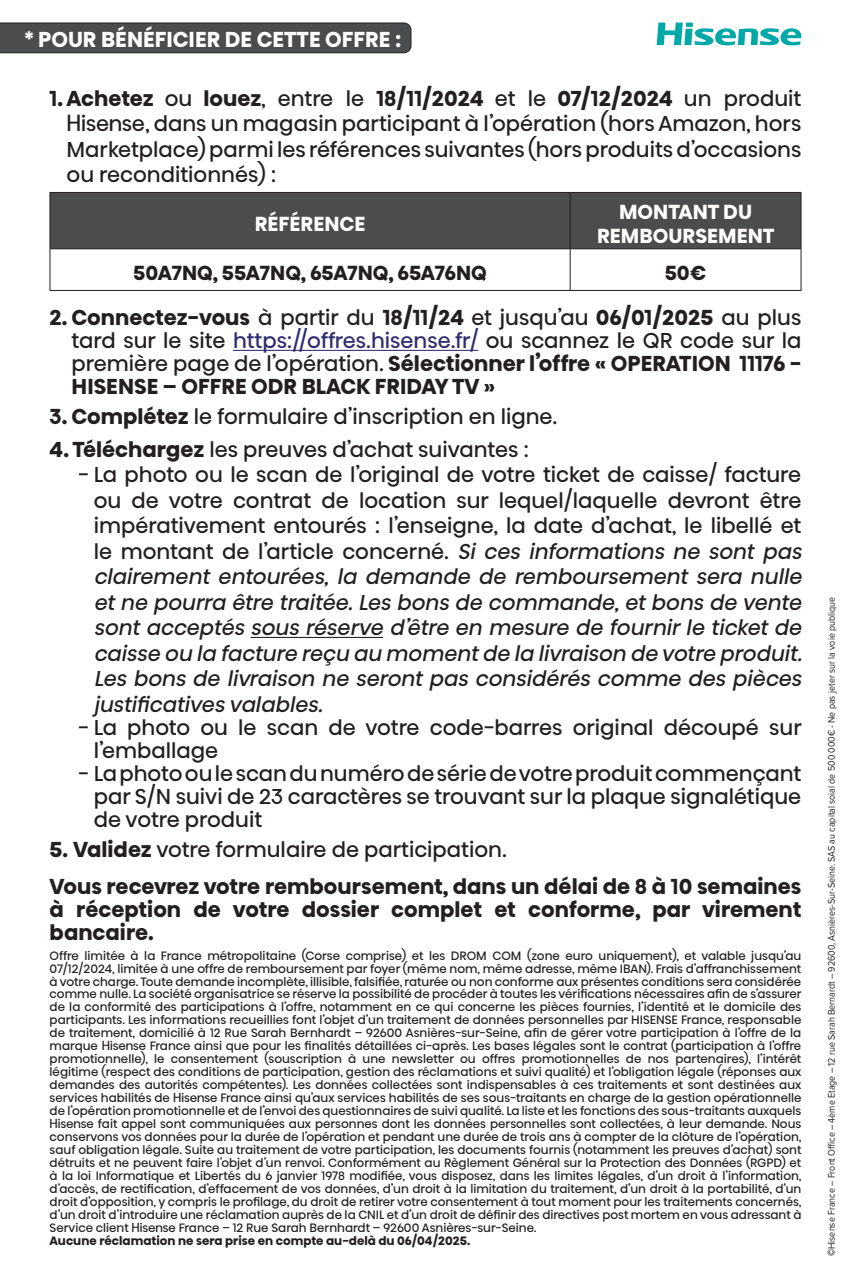
<style>
.page{position:relative;width:851px;height:1276px;background:#fff}
.page>*{position:absolute;margin:0;border:0;box-sizing:border-box;transform-origin:0 0}
.t1{font:italic 21.25px/25.5px "Hisense Alfabet";color:#231f20;text-align:justify}
.t2{font:700 21.25px/23px "Hisense Alfabet";color:#231f20}
.t3{font:21.25px/23px "Hisense Alfabet";color:#231f20}
.t4{font:700 21.25px "Hisense Alfabet";color:#fff}
.t5{font:700 20px/24px "Hisense Alfabet";color:#fff;text-align:center}
.t6{font:700 20px "Hisense Alfabet";color:#231f20}
.t7{font:12px/13px "Hisense Alfabet";color:#231f20;text-align:justify}
.t8{font:700 12px "Hisense Alfabet";color:#231f20}
.t9{font:10px "Proxima Nova";color:#231f20;scale:.89 1}
.s1{font-weight:400}
.s2{font-weight:400;color:#2f2d70}
.s3{font-weight:700}
.s4{font-style:normal}
.s5{font-family:"Hisense Alfabet"}
</style>
<div class="page">
<div style="left:0;top:23px;width:411px;height:30px;background:#4b4c4d"></div>
<svg style="left:656px;top:23px;width:145px;height:22px"></svg>
<hr style="left:233px;top:350px;width:245px;height:1px;background:#2f2d70">
<hr style="left:250px;top:637px;width:133px;height:1px;background:#231f20">
<div style="left:50px;top:193px;width:750px;height:55px;background:#4b4c4d"></div>
<hr style="left:50px;top:192px;width:520px;height:1px;background:#231f20">
<hr style="left:49px;top:193px;width:1px;height:55px;background:#231f20">
<hr style="left:570px;top:192px;width:231px;height:1px;background:#231f20">
<hr style="left:569px;top:193px;width:1px;height:55px;background:#231f20">
<hr style="left:800px;top:193px;width:1px;height:55px;background:#231f20">
<hr style="left:50px;top:248px;width:520px;height:1px;background:#231f20">
<hr style="left:49px;top:249px;width:1px;height:41px;background:#231f20">
<hr style="left:570px;top:248px;width:231px;height:1px;background:#231f20">
<hr style="left:569px;top:249px;width:1px;height:41px;background:#231f20">
<hr style="left:800px;top:249px;width:1px;height:41px;background:#231f20">
<hr style="left:50px;top:290px;width:520px;height:1px;background:#231f20">
<hr style="left:570px;top:290px;width:231px;height:1px;background:#231f20">
<h1 class="t4" style="left:24px;top:26px;width:379px">* POUR BÉNÉFICIER DE CETTE OFFRE :</h1>
<h1 class="t2" style="left:165px;top:86px;width:638px"><span class="s1">ou</span> louez<span class="s1">, entre le</span> 18/11/2024 <span class="s1">et le</span> 07/12/2024 <span class="s1">un produit</span></h1>
<h1 class="t3" style="left:67px;top:134px;width:736px;line-height:25.5px">Marketplace) parmi les références suivantes (hors produits d’occasions ou reconditionnés) :</h1>
<h2 class="t5" style="left:255px;top:212px;width:112px">RÉFÉRENCE</h2>
<h2 class="t5" style="left:597px;top:200px;width:179px">MONTANT DU<br>REMBOURSEMENT</h2>
<h2 class="t6" style="left:133px;top:260px;width:355px">50A7NQ, 55A7NQ, 65A7NQ, 65A76NQ</h2>
<h2 class="t6" style="left:664px;top:260px;width:43px">50€</h2>
<p class="t2" style="left:72px;top:306px;width:731px;text-align:justify;text-indent:-22px">2. Connectez-vous <span class="s1">à partir du</span> 18/11/24 <span class="s1">et jusqu’au</span> 06/01/2025 <span class="s1">au plus tard sur le site</span> <span class="s2">https://offres.hisense.fr/</span> <span class="s1">ou scannez le QR code sur la première page de l’opération.</span> Sélectionner l’offre « OPERATION 11176 - HISENSE – OFFRE ODR BLACK FRIDAY TV »</p>
<h1 class="t3" style="left:50px;top:403px;width:509px"><span class="s3">3. Complétez</span> le formulaire d’inscription en ligne.</h1>
<h1 class="t3" style="left:50px;top:435px;width:481px"><span class="s3">4. Téléchargez</span> les preuves d’achat suivantes :</h1>
<p class="t1" style="left:94px;top:460px;width:709px;text-indent:-16px"><span class="s4">- La photo ou le scan de l’original de votre ticket de caisse/ facture ou de votre contrat de location sur lequel/laquelle devront être impérativement entourés : l’enseigne, la date d’achat, le libellé et le montant de l’article concerné.</span> Si ces informations ne sont pas clairement entourées, la demande de remboursement sera nulle et ne pourra être traitée. Les bons de commande, et bons de vente sont acceptés sous réserve d’être en mesure de fournir le ticket de caisse ou la facture reçu au moment de la livraison de votre produit.<br>Les bons de livraison ne seront pas considérés comme des pièces justificatives valables.</p>
<h1 class="t3" style="left:94px;top:713px;width:709px;text-indent:-16px">- La photo ou le scan de votre code-barres original découpé sur l’emballage</h1>
<h1 class="t3" style="left:94px;top:759px;width:709px;text-align:justify;text-indent:-16px">- La photo ou le scan du numéro de série de votre produit commençant par S/N suivi de 23 caractères se trouvant sur la plaque signalétique de votre produit</h1>
<h1 class="t2" style="left:50px;top:830px;width:753px;line-height:37px">5. Validez <span class="s1">votre formulaire de participation.<br></span>Vous recevrez votre remboursement, dans un délai de 8 à 10 semaines</h1>
<h1 class="t2" style="left:50px;top:897px;width:753px">à réception de votre dossier complet et conforme, par virement bancaire.</h1>
<p class="t7" style="left:50px;top:947px;width:753px">Offre limitée à la France métropolitaine (Corse comprise) et les DROM COM (zone euro uniquement), et valable jusqu’au 07/12/2024, limitée à une offre de remboursement par foyer (même nom, même adresse, même IBAN). Frais d’affranchissement à votre charge. Toute demande incomplète, illisible, falsifiée, raturée ou non conforme aux présentes conditions sera considérée comme nulle. La société organisatrice se réserve la possibilité de procéder à toutes les vérifications nécessaires afin de s’assurer de la conformité des participations à l’offre, notamment en ce qui concerne les pièces fournies, l’identité et le domicile des participants. Les informations recueillies font l’objet d’un traitement de données personnelles par HISENSE France, responsable de traitement, domicilié à 12 Rue Sarah Bernhardt – 92600 Asnières-sur-Seine, afin de gérer votre participation à l’offre de la marque Hisense France ainsi que pour les finalités détaillées ci-après. Les bases légales sont le contrat (participation à l’offre promotionnelle), le consentement (souscription à une newsletter ou offres promotionnelles de nos partenaires), l’intérêt légitime (respect des conditions de participation, gestion des réclamations et suivi qualité) et l’obligation légale (réponses aux demandes des autorités compétentes). Les données collectées sont indispensables à ces traitements et sont destinées aux services habilités de Hisense France ainsi qu’aux services habilités de ses sous-traitants en charge de la gestion opérationnelle de l’opération promotionnelle et de l’envoi des questionnaires de suivi qualité. La liste et les fonctions des sous-traitants auxquels Hisense fait appel sont communiquées aux personnes dont les données personnelles sont collectées, à leur demande. Nous conservons vos données pour la durée de l’opération et pendant une durée de trois ans à compter de la clôture de l’opération, sauf obligation légale. Suite au traitement de votre participation, les documents fournis (notamment les preuves d’achat) sont détruits et ne peuvent faire l’objet d’un renvoi. Conformément au Règlement Général sur la Protection des Données (RGPD) et à la loi Informatique et Libertés du 6 janvier 1978 modifiée, vous disposez, dans les limites légales, d’un droit à l’information, d’accès, de rectification, d’effacement de vos données, d’un droit à la limitation du traitement, d’un droit à la portabilité, d’un droit d’opposition, y compris le profilage, du droit de retirer votre consentement à tout moment pour les traitements concernés, d’un droit d’introduire une réclamation auprès de la CNIL et d’un droit de définir des directives post mortem en vous adressant à Service client Hisense France – 12 Rue Sarah Bernhardt – 92600 Asnières-sur-Seine.</p>
<p class="t8" style="left:50px;top:1232px;width:422px">Aucune réclamation ne sera prise en compte au-delà du 06/04/2025.</p>
<h1 class="t2" style="left:50px;top:86px;width:106px">1. Achetez</h1>
<h1 class="t3" style="left:67px;top:110px;width:736px">Hisense, dans un magasin participant à l’opération (hors Amazon, hors</h1>
<p class="t9" style="left:824px;top:1256px;width:742px;rotate:-90deg"><span class="s5">©</span>Hisense France – Front Office – 4ème Etage – 12 rue Sarah Bernardt – 92600, Asnières-Sur-Seine. SAS au capital soial de 500 000€ - Ne pas jeter sur la voie publique</p>
</div>
